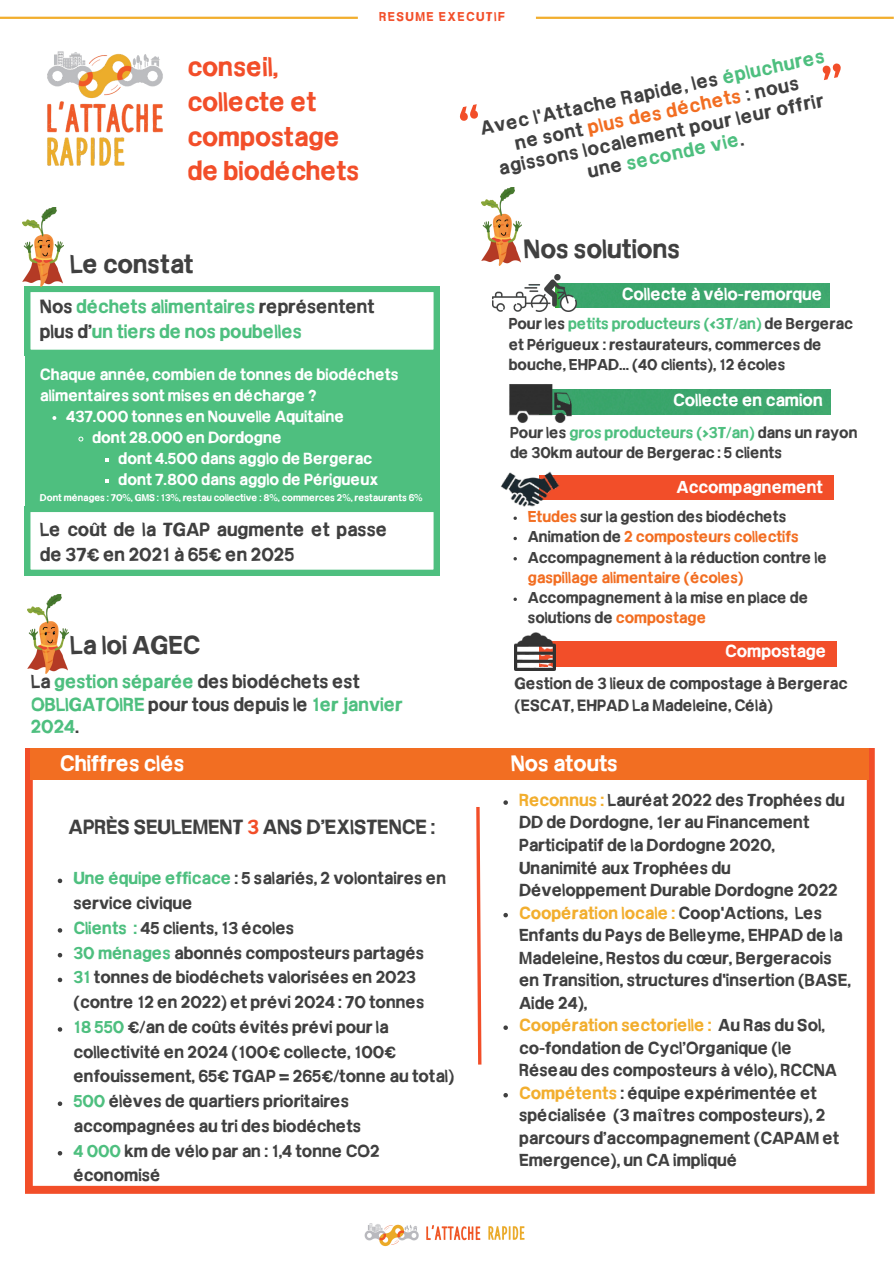
<style>
.page{position:relative;width:894px;height:1264px;background:#fff}
.page>*{position:absolute;margin:0;border:0;box-sizing:border-box;transform-origin:0 0}
.t1{font:700 25.35px/34.8px "Frail Sans";color:#f24e29}
.t2{font:700 25.05px "Frail Sans";color:#404040}
.t3{font:700 24.6px "Frail Sans";color:#404040}
.t4{font:700 21px "Frail Sans";color:#fff}
.t5{font:700 19.5px "Frail Sans";color:#404040}
.t6{font:700 18.3px/21.5px "Frail Sans";color:#404040;text-align:center}
.t7{font:700 18px/22.5px "Frail Sans";color:#4ebf7f}
.t8{font:700 18px/24.8px "Frail Sans";color:#404040}
.t9{font:700 16.5px/22.5px "Frail Sans";color:#404040}
.t10{font:700 16.5px "Frail Sans";color:#fff}
.t11{font:700 15.6px/21.3px "Frail Sans";color:#404040}
.t12{font:700 15.3px/21px "Frail Sans";color:#fff}
.t13{font:700 15px/20.2px "Frail Sans";color:#404040}
.t14{font:700 15px "Frail Sans";color:#f26e22}
.t15{font:700 12.15px "Frail Sans";letter-spacing:.12em;color:#f24e29}
.t16{font:700 9.3px "Frail Sans";color:#fff}
.s1{color:#4ebf7f}
.s2{color:#f26e22}
.s3{color:#404040}
.s4{color:#f24e29}
.s5{color:#f2ae2e}
</style>
<div class="page">
<svg style="left:25px;top:748px;width:849px;height:445px"></svg>
<img style="left:364px;top:1223px;width:161px;height:24px">
<div style="left:31px;top:748px;width:837px;height:31px;background:#f26e22"></div>
<svg style="left:474px;top:803px;width:9px;height:264px"></svg>
<hr style="left:0;top:17px;width:358px;height:2px;background:#f2ae2e">
<hr style="left:536px;top:17px;width:357px;height:2px;background:#f2ae2e">
<svg style="left:25px;top:286px;width:414px;height:69px"></svg>
<div style="left:25px;top:355px;width:414px;height:155px;background:#4ebf7f"></div>
<img style="left:23px;top:207px;width:40px;height:79px">
<img style="left:47px;top:51px;width:116px;height:115px">
<div style="left:576px;top:283px;width:253px;height:24px;background:#3ca56e"></div>
<img style="left:492px;top:274px;width:84px;height:37px">
<div style="left:539px;top:475px;width:294px;height:24px;background:#f24e29"></div>
<div style="left:571px;top:389px;width:258px;height:25px;background:#3ca56e"></div>
<img style="left:509px;top:384px;width:62px;height:39px">
<img style="left:501px;top:471px;width:62px;height:36px">
<div style="left:539px;top:641px;width:298px;height:25px;background:#f24e29"></div>
<img style="left:514px;top:632px;width:41px;height:38px">
<img style="left:481px;top:187px;width:40px;height:79px">
<img style="left:27px;top:594px;width:41px;height:79px">
<svg style="left:52px;top:416px;width:4px;height:4px"></svg>
<svg style="left:78px;top:436px;width:6px;height:6px"></svg>
<svg style="left:105px;top:458px;width:4px;height:4px"></svg>
<svg style="left:105px;top:479px;width:4px;height:4px"></svg>
<svg style="left:503px;top:800px;width:5px;height:4px"></svg>
<svg style="left:503px;top:912px;width:5px;height:5px"></svg>
<svg style="left:503px;top:1025px;width:5px;height:4px"></svg>
<svg style="left:503px;top:1092px;width:5px;height:5px"></svg>
<svg style="left:58px;top:878px;width:4px;height:5px"></svg>
<svg style="left:58px;top:928px;width:4px;height:4px"></svg>
<svg style="left:58px;top:952px;width:4px;height:5px"></svg>
<svg style="left:58px;top:977px;width:4px;height:5px"></svg>
<svg style="left:58px;top:1027px;width:4px;height:4px"></svg>
<svg style="left:58px;top:1101px;width:4px;height:4px"></svg>
<svg style="left:58px;top:1150px;width:4px;height:5px"></svg>
<svg style="left:25px;top:510px;width:414px;height:65px"></svg>
<p class="t1" style="left:187px;top:52px;width:173px">conseil, collecte et compostage de biodéchets</p>
<p class="t15" style="left:379px;top:12px;width:127px">RESUME EXECUTIF</p>
<h1 class="t6" style="left:478px;top:120px;width:353px;rotate:-12deg">Avec l'Attache Rapide, les <span class="s1">épluchures </span>ne sont <span class="s2">plus des déchets</span> : nous agissons localement pour leur offrir une <span class="s1">seconde vie</span>.</h1>
<p class="t3" style="left:70px;top:254px;width:125px">Le constat</p>
<p class="t2" style="left:523px;top:239px;width:158px">Nos solutions</p>
<h4 class="t7" style="left:40px;top:296px;width:336px;line-height:24.8px"><span class="s3">Nos</span> déchets alimentaires <span class="s3">représentent plus d’</span>un tiers de nos poubelles</h4>
<p class="t12" style="left:40px;top:366px;width:360px">Chaque année, combien de tonnes de biodéchets alimentaires sont mises en décharge ?</p>
<p class="t12" style="left:66px;top:408px;width:280px">437.000 tonnes en Nouvelle Aquitaine</p>
<h4 class="t12" style="left:92px;top:429px;width:191px">dont 28.000 en Dordogne</h4>
<p class="t12" style="left:118px;top:450px;width:255px">dont 4.500 dans agglo de Bergerac</p>
<p class="t12" style="left:118px;top:471px;width:261px">dont 7.800 dans agglo de Périgueux</p>
<p class="t16" style="left:40px;top:494px;width:384px">Dont ménages : 70%, GMS : 13%, restau collective : 8%, commerces 2%, restaurants 6%</p>
<p class="t8" style="left:40px;top:519px;width:349px">Le coût de la TGAP augmente et passe de 37€ en 2021 à 65€ en 2025</p>
<p class="t3" style="left:70px;top:636px;width:132px">La loi AGEC</p>
<p class="t7" style="left:31px;top:672px;width:373px"><span class="s3">La</span> gestion séparée <span class="s3">des biodéchets est<br></span>OBLIGATOIRE <span class="s3">pour tous depuis le</span> 1er janvier<br>2024<span class="s3">.</span></p>
<p class="t4" style="left:60px;top:754px;width:126px">Chiffres clés</p>
<p class="t5" style="left:69px;top:819px;width:368px">APRÈS SEULEMENT <span class="s4">3</span> ANS D’EXISTENCE :</p>
<h3 class="t9" style="left:73px;top:867px;width:374px;line-height:24.8px"><span class="s1">Une équipe efficace</span> : 5 salariés, 2 volontaires en service civique</h3>
<h3 class="t9" style="left:73px;top:918px;width:222px"><span class="s1">Clients :</span> 45 clients, 13 écoles</h3>
<p class="t9" style="left:73px;top:943px;width:352px"><span class="s1">30 ménages</span> abonnés composteurs partagés</p>
<p class="t9" style="left:73px;top:966px;width:352px;line-height:24.8px"><span class="s1">31</span> tonnes de biodéchets valorisées en 2023 (contre 12 en 2022) et prévi 2024 : 70 tonnes</p>
<p class="t9" style="left:73px;top:1016px;width:382px;line-height:24.8px"><span class="s1">18 550</span> €/an de coûts évités prévi pour la collectivité en 2024 (100€ collecte, 100€ enfouissement, 65€ TGAP = 265€/tonne au total)</p>
<p class="t9" style="left:73px;top:1090px;width:289px;line-height:24.8px"><span class="s1">500</span> élèves de quartiers prioritaires accompagnées au tri des biodéchets</p>
<h2 class="t9" style="left:73px;top:1140px;width:308px;line-height:24.8px"><span class="s1">4 000</span> km de vélo par an : 1,4 tonne CO2 économisé</h2>
<p class="t10" style="left:621px;top:288px;width:202px">Collecte à vélo-remorque</p>
<h1 class="t13" style="left:508px;top:315px;width:346px">Pour les <span class="s1">petits producteurs (&lt;3T/an)</span> de Bergerac et Périgueux : restaurateurs, commerces de bouche, EHPAD... (40 clients), 12 écoles</h1>
<p class="t10" style="left:673px;top:394px;width:151px">Collecte en camion</p>
<p class="t13" style="left:510px;top:424px;width:349px">Pour les <span class="s1">gros producteurs (&gt;3T/an)</span> dans un rayon de 30km autour de Bergerac : 5 clients</p>
<p class="t10" style="left:676px;top:480px;width:148px">Accompagnement</p>
<p class="t13" style="left:527px;top:508px;width:260px"><span class="s2">Etudes</span> sur la gestion des biodéchets</p>
<p class="t14" style="left:527px;top:531px;width:272px"><span class="s3">Animation de</span> 2 composteurs collectifs</p>
<p class="t13" style="left:527px;top:549px;width:301px">Accompagnement à la réduction contre le <span class="s2">gaspillage alimentaire (écoles)</span></p>
<h4 class="t13" style="left:527px;top:589px;width:282px">Accompagnement à la mise en place de solutions de <span class="s2">compostage</span></h4>
<p class="t10" style="left:725px;top:645px;width:103px">Compostage</p>
<h4 class="t11" style="left:514px;top:675px;width:334px">Gestion de 3 lieux de compostage à Bergerac (ESCAT, EHPAD La Madeleine, Célà)</h4>
<p class="t4" style="left:511px;top:755px;width:108px">Nos atouts</p>
<p class="t9" style="left:519px;top:790px;width:327px"><span class="s5">Reconnus :</span> Lauréat 2022 des Trophées du DD de Dordogne, 1er au Financement Participatif de la Dordogne 2020, Unanimité aux Trophées du Développement Durable Dordogne 2022</p>
<p class="t9" style="left:519px;top:903px;width:333px"><span class="s5">Coopération locale :</span> Coop'Actions, Les Enfants du Pays de Belleyme, EHPAD de la Madeleine, Restos du cœur, Bergeracois en Transition, structures d'insertion (BASE, Aide 24),</p>
<h4 class="t9" style="left:519px;top:1015px;width:319px"><span class="s5">Coopération sectorielle :</span> Au Ras du Sol, co-fondation de Cycl’Organique (le<br>Réseau des composteurs à vélo), RCCNA</h4>
<h4 class="t9" style="left:519px;top:1083px;width:321px"><span class="s5">Compétents</span> : équipe expérimentée et spécialisée (3 maîtres composteurs), 2 parcours d’accompagnement (CAPAM et Emergence), un CA impliqué</h4>
</div>
